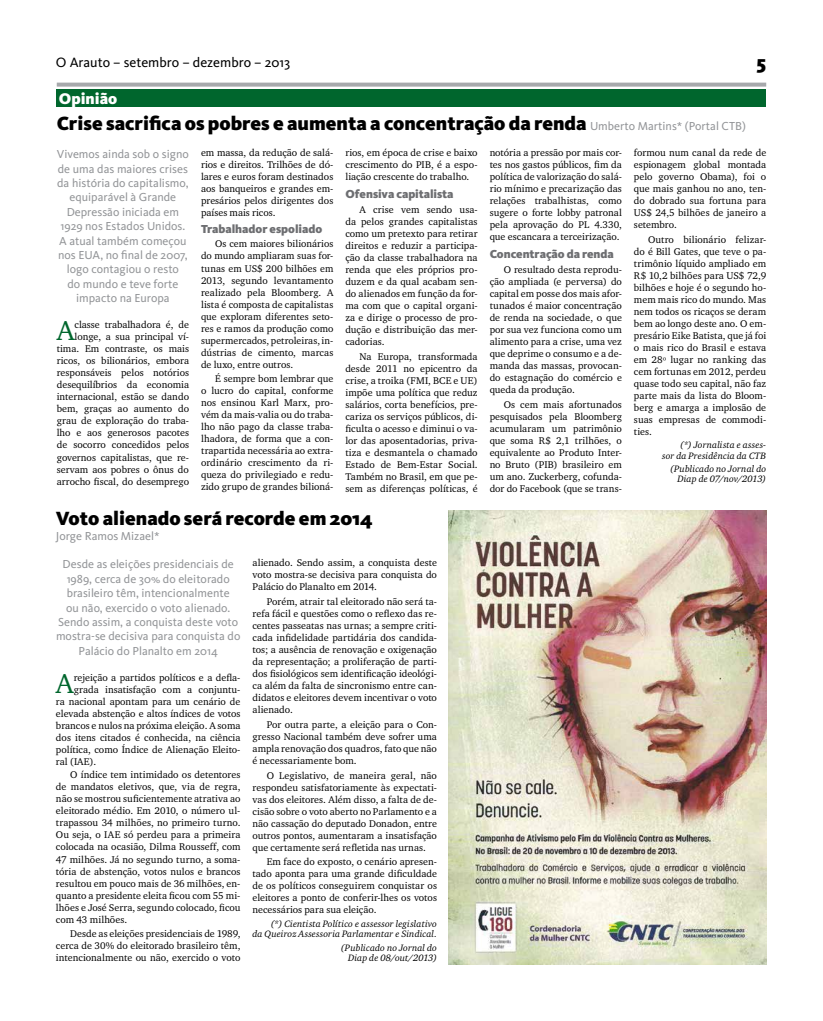
<style>
.page{position:relative;width:823px;height:1021px;background:#fff}
.page>*{position:absolute;margin:0;border:0;box-sizing:border-box;transform-origin:0 0}
.t1{font:27.9px "Charter ITC";color:#00662d}
.t2{font:900 20px "Kievit";color:#000}
.t3{font:900 19.8px "Kievit";color:#000}
.t4{font:900 16px "Kievit";color:#fff}
.t5{font:14px "Kievit";color:#000}
.t6{font:12px/14.4px "Kievit";color:#939598;text-align:center}
.t7{font:900 12px "Kievit";letter-spacing:-.005em;color:#6d6e71}
.t8{font:10px/12px "Charter ITC";color:#000;text-align:justify}
.t9{font:italic 9.5px/10.5px "Charter ITC";letter-spacing:.01em;color:#000;text-align:right}
.s1{font-weight:400;font-size:12px;color:#939598}
</style>
<div class="page">
<svg style="left:57px;top:83px;width:708px;height:4px;background:#afb1b3"></svg>
<div style="left:56px;top:90px;width:709px;height:17px;background:#00662d"></div>
<img style="left:448px;top:510px;width:317px;height:454px">
<h3 class="t5" style="left:56px;top:55px;width:236px">O Arauto – setembro – dezembro – 2013</h3>
<h2 class="t2" style="left:756px;top:50px;width:11px">5</h2>
<h3 class="t4" style="left:59px;top:89px;width:60px">Opinião</h3>
<h3 class="t3" style="left:57px;top:111px;width:690px">Crise sacrifica os pobres e aumenta a concentração da renda <span class="s1">Umberto Martins* (Portal CTB)</span></h3>
<p class="t6" style="left:57px;top:147px;width:133px">Vivemos ainda sob o signo de uma das maiores crises da história do capitalismo, equiparável à Grande<br>Depressão iniciada em<br>1929 nos Estados Unidos.<br>A atual também começou nos EUA, no final de 2007, logo contagiou o resto<br>do mundo e teve forte impacto na Europa</p>
<h1 class="t1" style="left:57px;top:313px;width:19px">A</h1>
<p class="t8" style="left:633px;top:146px;width:134px">formou num canal da rede de espionagem global montada pelo governo Obama), foi o que mais ganhou no ano, ten&shy;do dobrado sua fortuna para US$ 24,5 bilhões de janeiro a setembro.</p>
<p class="t8" style="left:633px;top:233px;width:134px;text-indent:14px">Outro bilionário felizar&shy;do é Bill Gates, que teve o pa&shy;trimônio líquido ampliado em R$ 10,2 bilhões para US$ 72,9 bilhões e hoje é o segundo ho&shy;mem mais rico do mundo. Mas nem todos os ricaços se deram bem ao longo deste ano. O em&shy;presário Eike Batista, que já foi o mais rico do Brasil e estava em 28º lugar no ranking das cem fortunas em 2012, perdeu quase todo seu capital, não faz parte mais da lista do Bloom&shy;berg e amarga a implosão de suas empresas de commodi&shy;ties.</p>
<p class="t9" style="left:661px;top:439px;width:105px">(*) Jornalista e asses-<br>sor da Presidência da CTB</p>
<p class="t9" style="left:669px;top:463px;width:98px">(Publicado no Jornal do<br>Diap de 07/nov/2013)</p>
<p class="t8" style="left:489px;top:146px;width:134px">notória a pressão por mais cor&shy;tes nos gastos públicos, fim da política de valorização do salá&shy;rio mínimo e precarização das relações trabalhistas, como sugere o forte lobby patronal pela aprovação do PL 4.330, que escancara a terceirização.</p>
<p class="t7" style="left:489px;top:247px;width:126px">Concentração da renda</p>
<p class="t8" style="left:489px;top:263px;width:134px;text-indent:14px">O resultado desta reprodu&shy;ção ampliada (e perversa) do capital em posse dos mais afor&shy;tunados é maior concentração de renda na sociedade, o que por sua vez funciona como um alimento para a crise, uma vez que deprime o consumo e a de&shy;manda das massas, provocan&shy;do estagnação do comércio e queda da produção.</p>
<p class="t8" style="left:489px;top:398px;width:134px;text-indent:14px">Os cem mais afortunados pesquisados pela Bloomberg acumularam um patrimônio que soma R$ 2,1 trilhões, o equivalente ao Produto Inter&shy;no Bruto (PIB) brasileiro em um ano. Zuckerberg, cofunda&shy;dor do Facebook (que se trans-</p>
<p class="t8" style="left:345px;top:146px;width:134px">rios, em época de crise e baixo crescimento do PIB, é a espo&shy;liação crescente do trabalho.</p>
<p class="t7" style="left:345px;top:187px;width:110px">Ofensiva capitalista</p>
<p class="t8" style="left:345px;top:203px;width:134px;text-indent:14px">A crise vem sendo usa&shy;da pelos grandes capitalistas como um pretexto para retirar direitos e reduzir a participa&shy;ção da classe trabalhadora na renda que eles próprios pro&shy;duzem e da qual acabam sen&shy;do alienados em função da for&shy;ma com que o capital organi&shy;za e dirige o processo de pro&shy;dução e distribuição das mer&shy;cadorias.</p>
<p class="t8" style="left:345px;top:350px;width:134px;text-indent:14px">Na Europa, transformada desde 2011 no epicentro da crise, a troika (FMI, BCE e UE) impõe uma política que reduz salários, corta benefícios, pre&shy;cariza os serviços públicos, di&shy;ficulta o acesso e diminui o va&shy;lor das aposentadorias, priva&shy;tiza e desmantela o chamado Estado de Bem-Estar Social.<br>Também no Brasil, em que pe&shy;sem as diferenças políticas, é</p>
<p class="t8" style="left:201px;top:146px;width:134px">em massa, da redução de salá&shy;rios e direitos. Trilhões de dó&shy;lares e euros foram destinados aos banqueiros e grandes em&shy;presários pelos dirigentes dos países mais ricos.</p>
<p class="t7" style="left:201px;top:221px;width:123px">Trabalhador espoliado</p>
<p class="t8" style="left:201px;top:238px;width:134px;text-indent:14px">Os cem maiores bilionários do mundo ampliaram suas for&shy;tunas em US$ 200 bilhões em 2013, segundo levantamento realizado pela Bloomberg. A lista é composta de capitalistas que exploram diferentes seto&shy;res e ramos da produção como supermercados, petroleiras, in&shy;dústrias de cimento, marcas de luxo, entre outros.</p>
<p class="t8" style="left:201px;top:373px;width:134px;text-indent:14px">É sempre bom lembrar que o lucro do capital, conforme nos ensinou Karl Marx, pro&shy;vém da mais-valia ou do traba&shy;lho não pago da classe traba&shy;lhadora, de forma que a con&shy;trapartida necessária ao extra&shy;ordinário crescimento da ri&shy;queza do privilegiado e redu&shy;zido grupo de grandes bilioná-</p>
<p class="t8" style="left:57px;top:319px;width:134px;text-align:right">classe trabalhadora é, de longe, a sua principal ví&shy;tima. Em contraste, os mais ricos, os bilionários, embora responsáveis pelos notórios desequilíbrios da economia internacional, estão se dando bem, graças ao aumento do grau de exploração do traba&shy;lho e aos generosos pacotes de socorro concedidos pelos governos capitalistas, que re&shy;servam aos pobres o ônus do arrocho fiscal, do desemprego</p>
<h3 class="t3" style="left:56px;top:506px;width:318px">Voto alienado será recorde em 2014</h3>
<p class="t6" style="left:56px;top:528px;width:105px">Jorge Ramos Mizael*</p>
<p class="t6" style="left:56px;top:557px;width:186px">Desde as eleições presidenciais de 1989, cerca de 30% do eleitorado brasileiro têm, intencionalmente<br>ou não, exercido o voto alienado.<br>Sendo assim, a conquista deste voto mostra-se decisiva para conquista do Palácio do Planalto em 2014</p>
<h1 class="t1" style="left:56px;top:666px;width:19px">A</h1>
<p class="t8" style="left:74px;top:671px;width:168px">rejeição a partidos políticos e a defla-</p>
<p class="t8" style="left:252px;top:556px;width:186px">alienado. Sendo assim, a conquista deste voto mostra-se decisiva para conquista do Palácio do Planalto em 2014.</p>
<p class="t8" style="left:252px;top:595px;width:186px;text-indent:14px">Porém, atrair tal eleitorado não será ta&shy;refa fácil e questões como o reflexo das re&shy;centes passeatas nas urnas; a sempre criti&shy;cada infidelidade partidária dos candida&shy;tos; a ausência de renovação e oxigenação da representação; a proliferação de parti&shy;dos fisiológicos sem identificação ideológi&shy;ca além da falta de sincronismo entre can&shy;didatos e eleitores devem incentivar o voto alienado.</p>
<p class="t8" style="left:252px;top:718px;width:186px;text-indent:14px">Por outra parte, a eleição para o Con&shy;gresso Nacional também deve sofrer uma ampla renovação dos quadros, fato que não é necessariamente bom.</p>
<p class="t8" style="left:252px;top:768px;width:186px;text-indent:14px">O Legislativo, de maneira geral, não respondeu satisfatoriamente às expectati&shy;vas dos eleitores. Além disso, a falta de de&shy;cisão sobre o voto aberto no Parlamento e a não cassação do deputado Donadon, entre outros pontos, aumentaram a insatisfação que certamente será refletida nas urnas.</p>
<p class="t8" style="left:252px;top:855px;width:186px;text-indent:14px">Em face do exposto, o cenário apresen&shy;tado aponta para uma grande dificuldade de os políticos conseguirem conquistar os eleitores a ponto de conferir-lhes os votos necessários para sua eleição.</p>
<p class="t9" style="left:252px;top:918px;width:186px">(*) Cientista Político e assessor legislativo<br>da Queiroz Assessoria Parlamentar e Sindical.</p>
<p class="t9" style="left:340px;top:942px;width:98px">(Publicado no Jornal do<br>Diap de 08/out/2013)</p>
<p class="t8" style="left:74px;top:683px;width:168px">grada insatisfação com a conjuntu-</p>
<p class="t8" style="left:56px;top:695px;width:186px">ra nacional apontam para um cenário de</p>
<p class="t8" style="left:56px;top:707px;width:186px">elevada abstenção e altos índices de votos</p>
<p class="t8" style="left:56px;top:719px;width:186px">brancos e nulos na próxima eleição. A soma</p>
<p class="t8" style="left:56px;top:731px;width:186px">dos itens citados é conhecida, na ciência</p>
<p class="t8" style="left:56px;top:743px;width:186px">política, como Índice de Alienação Eleito-</p>
<p class="t8" style="left:56px;top:755px;width:42px">ral (IAE).</p>
<p class="t8" style="left:56px;top:768px;width:186px;text-indent:14px">O índice tem intimidado os detentores de mandatos eletivos, que, via de regra, não se mostrou suficientemente atrativa ao eleitorado médio. Em 2010, o número ul&shy;trapassou 34 milhões, no primeiro turno.<br>Ou seja, o IAE só perdeu para a primeira colocada na ocasião, Dilma Rousseff, com 47 milhões. Já no segundo turno, a soma&shy;tória de abstenção, votos nulos e brancos resultou em pouco mais de 36 milhões, en&shy;quanto a presidente eleita ficou com 55 mi&shy;lhões e José Serra, segundo colocado, ficou com 43 milhões.</p>
<p class="t8" style="left:56px;top:927px;width:186px;text-indent:14px">Desde as eleições presidenciais de 1989, cerca de 30% do eleitorado brasileiro têm, intencionalmente ou não, exercido o voto</p>
</div>
